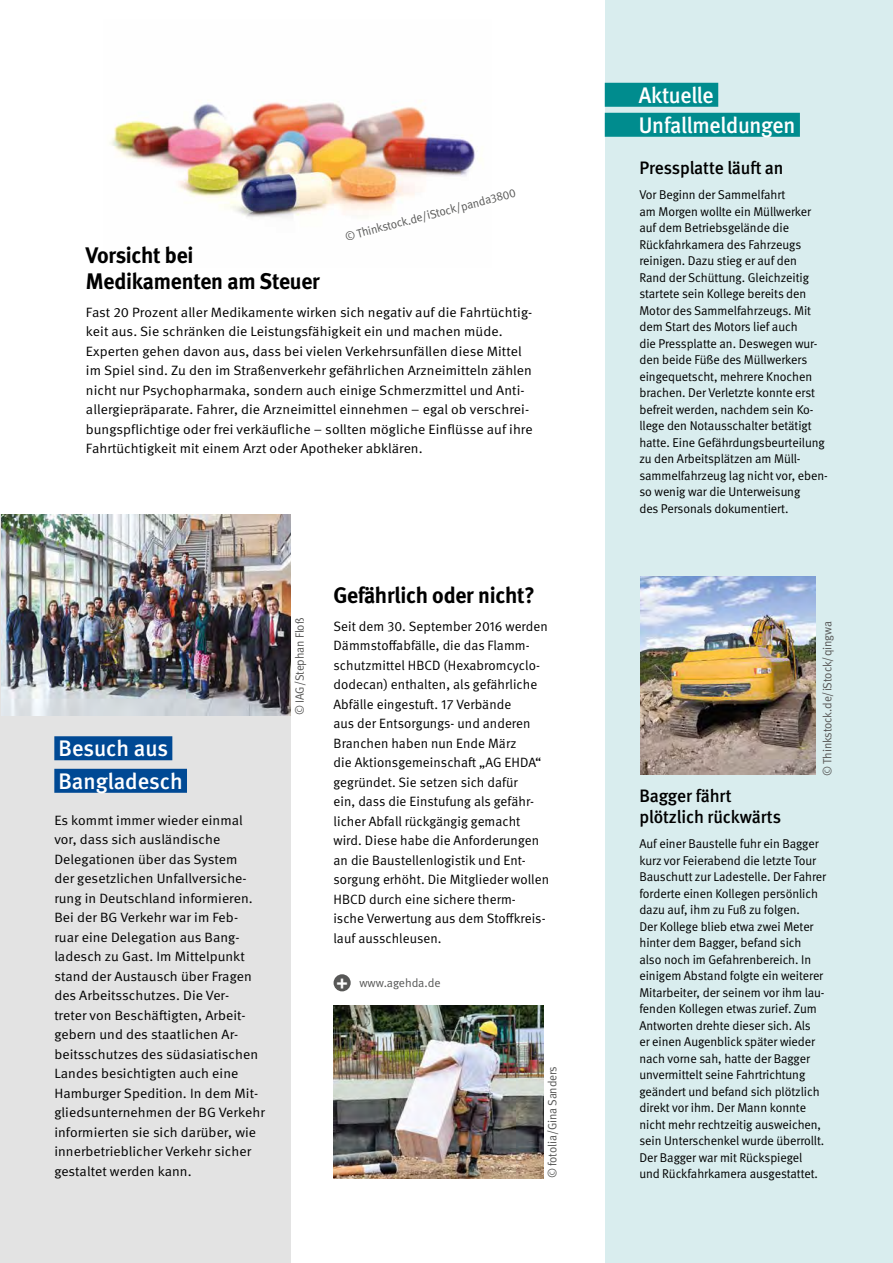
<style>
.page{position:relative;width:893px;height:1263px;background:#fff}
.page>*{position:absolute;margin:0;border:0;box-sizing:border-box;transform-origin:0 0}
.t1{font:700 22.5px/25.5px "DGUV Meta";letter-spacing:-.01em;color:#000}
.t2{font:500 22.5px/30px "DGUV Meta";letter-spacing:-.01em;color:#fff}
.t3{font:500 18px/21px "DGUV Meta";letter-spacing:-.005em;color:#000}
.t4{font:13.5px/19.5px "DGUV Meta";letter-spacing:.005em;color:#000;scale:1.05 1}
.t5{font:13.5px/19.5px "DGUV Meta";letter-spacing:.005em;color:#000}
.t6{font:12.75px/16.5px "DGUV Meta";letter-spacing:-.005em;color:#000}
.t7{font:12px "DGUV Meta";letter-spacing:-.01em;color:#575756}
.s1{font-weight:700;font-size:18px;color:#fff}
</style>
<div class="page">
<img style="left:110px;top:100px;width:371px;height:118px">
<div style="left:0;top:514px;width:291px;height:749px;background:#e3e3e3"></div>
<div style="left:605px;top:0;width:288px;height:1263px;background:#d9edee"></div>
<div style="left:605px;top:83px;width:113px;height:24px;background:#008c8e"></div>
<div style="left:605px;top:113px;width:195px;height:24px;background:#008c8e"></div>
<img style="left:1px;top:514px;width:290px;height:201px">
<div style="left:54px;top:736px;width:118px;height:24px;background:#004994"></div>
<div style="left:54px;top:769px;width:133px;height:24px;background:#004994"></div>
<img style="left:333px;top:1006px;width:210px;height:172px">
<div style="left:334px;top:974px;width:17px;height:17px;background:#575756;border-radius:50%"></div>
<img style="left:641px;top:576px;width:175px;height:199px">
<p class="t7" style="left:343px;top:229px;width:178px;rotate:-14deg">© Thinkstock.de/iStock/panda3800</p>
<h1 class="t1" style="left:86px;top:243px;width:235px">Vorsicht bei<br>Medikamenten am Steuer</h1>
<p class="t4" style="left:86px;top:303px;width:427px">Fast 20 Prozent aller Medikamente wirken sich negativ auf die Fahrtüchtig&shy;keit aus. Sie schränken die Leistungsfähigkeit ein und machen müde.<br>Experten gehen davon aus, dass bei vielen Verkehrsunfällen diese Mittel im Spiel sind. Zu den im Straßenverkehr gefährlichen Arzneimitteln zählen nicht nur Psychopharmaka, sondern auch einige Schmerzmittel und Anti&shy;allergiepräparate. Fahrer, die Arzneimittel einnehmen – egal ob verschrei&shy;bungspflichtige oder frei verkäufliche – sollten mögliche Einflüsse auf ihre Fahrtüchtigkeit mit einem Arzt oder Apotheker abklären.</p>
<h1 class="t2" style="left:59px;top:733px;width:126px;line-height:32.5px">Besuch aus<br>Bangladesch</h1>
<p class="t4" style="left:54px;top:810px;width:202px">Es kommt immer wieder einmal vor, dass sich ausländische<br>Delegationen über das System<br>der gesetzlichen Unfallversiche&shy;rung in Deutschland informieren.<br>Bei der BG Verkehr war im Feb&shy;ruar eine Delegation aus Bang&shy;ladesch zu Gast. Im Mittelpunkt stand der Austausch über Fragen des Arbeitsschutzes. Die Ver-<br>treter von Beschäftigten, Arbeit&shy;gebern und des staatlichen Ar&shy;beitsschutzes des südasiatischen<br>Landes besichtigten auch eine<br>Hamburger Spedition. In dem Mit&shy;gliedsunternehmen der BG Verkehr informierten sie sich darüber, wie innerbetrieblicher Verkehr sicher gestaltet werden kann.</p>
<p class="t7" style="left:293px;top:715px;width:99px;rotate:-90deg">© IAG/Stephan Floß</p>
<h1 class="t1" style="left:334px;top:583px;width:203px">Gefährlich oder nicht?</h1>
<p class="t5" style="left:334px;top:617px;width:217px">Seit dem 30. September 2016 werden Dämmstoffabfälle, die das Flamm&shy;schutzmittel HBCD (Hexabromcyclo&shy;dodecan) enthalten, als gefährliche Abfälle eingestuft. 17 Verbände<br>aus der Entsorgungs- und anderen Branchen haben nun Ende März<br>die Aktionsgemeinschaft „AG EHDA“ gegründet. Sie setzen sich dafür<br>ein, dass die Einstufung als gefähr&shy;licher Abfall rückgängig gemacht wird. Diese habe die Anforderungen an die Baustellenlogistik und Ent&shy;sorgung erhöht. Die Mitglieder wollen HBCD durch eine sichere therm&shy;ische Verwertung aus dem Stoffkreis&shy;lauf ausschleusen.</p>
<p class="t7" style="left:336px;top:976px;width:105px"><span class="s1">+</span> www.agehda.de</p>
<p class="t7" style="left:545px;top:1178px;width:114px;rotate:-90deg">© fotolia/Gina Sanders</p>
<h1 class="t2" style="left:639px;top:80px;width:158px">Aktuelle<br>Unfallmeldungen</h1>
<h2 class="t3" style="left:639px;top:158px;width:146px">Pressplatte läuft an</h2>
<p class="t6" style="left:639px;top:187px;width:190px">Vor Beginn der Sammelfahrt<br>am Morgen wollte ein Müllwerker auf dem Betriebsgelände die<br>Rückfahrkamera des Fahrzeugs reinigen. Dazu stieg er auf den<br>Rand der Schüttung. Gleichzeitig startete sein Kollege bereits den<br>Motor des Sammelfahrzeugs. Mit dem Start des Motors lief auch<br>die Pressplatte an. Deswegen wur&shy;den beide Füße des Müllwerkers eingequetscht, mehrere Knochen brachen. Der Verletzte konnte erst befreit werden, nachdem sein Ko&shy;llege den Notausschalter betätigt hatte. Eine Gefährdungsbeurteilung zu den Arbeitsplätzen am Müll&shy;sammelfahrzeug lag nicht vor, eben&shy;so wenig war die Unterweisung<br>des Personals dokumentiert.</p>
<p class="t7" style="left:820px;top:776px;width:156px;rotate:-90deg">© Thinkstock.de/iStock/qingwa</p>
<h2 class="t3" style="left:639px;top:786px;width:143px">Bagger fährt plötzlich rückwärts</h2>
<p class="t6" style="left:639px;top:836px;width:188px">Auf einer Baustelle fuhr ein Bagger kurz vor Feierabend die letzte Tour Bauschutt zur Ladestelle. Der Fahrer forderte einen Kollegen persönlich dazu auf, ihm zu Fuß zu folgen.<br>Der Kollege blieb etwa zwei Meter hinter dem Bagger, befand sich also noch im Gefahrenbereich. In einigem Abstand folgte ein weiterer Mitarbeiter, der seinem vor ihm lau&shy;fenden Kollegen etwas zurief. Zum Antworten drehte dieser sich. Als<br>er einen Augenblick später wieder nach vorne sah, hatte der Bagger unvermittelt seine Fahrtrichtung geändert und befand sich plötzlich direkt vor ihm. Der Mann konnte nicht mehr rechtzeitig ausweichen, sein Unterschenkel wurde überrollt.<br>Der Bagger war mit Rückspiegel<br>und Rückfahrkamera ausgestattet.</p>
</div>
